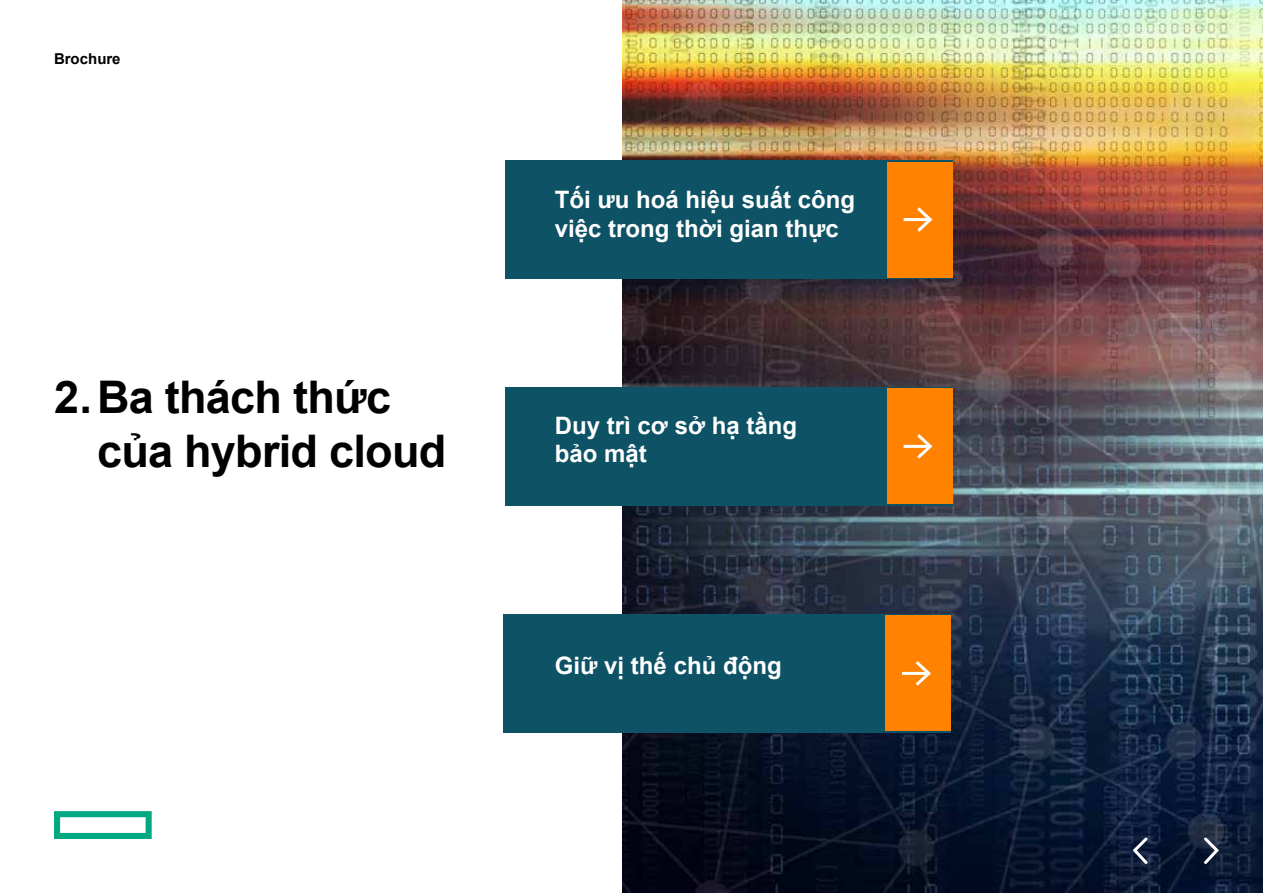
<style>
.page{position:relative;width:1263px;height:893px;background:#fff}
.page>*{position:absolute;margin:0;border:0;box-sizing:border-box;transform-origin:0 0}
.t1{font:700 45px/54px "Arial";letter-spacing:-.015em;color:#000}
.t2{font:700 24px/28.8px "Arial";color:#fff}
.t3{font:700 15px "Arial";color:#000}
</style>
<div class="page">
<img style="left:623px;top:1px;width:640px;height:892px">
<svg style="left:1130px;top:835px;width:20px;height:32px"></svg>
<svg style="left:1201px;top:835px;width:20px;height:32px"></svg>
<svg style="left:54px;top:811px;width:98px;height:28px"></svg>
<div style="left:505px;top:160px;width:447px;height:119px;background:#0d5265"></div>
<div style="left:887px;top:162px;width:65px;height:115px;background:#ff8300"></div>
<hr style="left:905px;top:218px;width:24px;height:3px;background:#fff">
<svg style="left:917px;top:207px;width:15px;height:25px"></svg>
<div style="left:505px;top:387px;width:447px;height:119px;background:#0d5265"></div>
<div style="left:887px;top:389px;width:65px;height:115px;background:#ff8300"></div>
<hr style="left:905px;top:445px;width:24px;height:3px;background:#fff">
<svg style="left:917px;top:434px;width:15px;height:25px"></svg>
<div style="left:503px;top:614px;width:448px;height:119px;background:#0d5265"></div>
<div style="left:885px;top:616px;width:66px;height:115px;background:#ff8300"></div>
<hr style="left:903px;top:672px;width:25px;height:3px;background:#fff">
<svg style="left:916px;top:661px;width:15px;height:25px"></svg>
<p class="t3" style="left:54px;top:48px;width:68px">Brochure</p>
<h1 class="t1" style="left:97px;top:371px;width:351px;text-indent:-43px">2.Ba thách thức của hybrid cloud</h1>
<p class="t2" style="left:555px;top:186px;width:302px">Tối ưu hoá hiệu suất công việc trong thời gian thực</p>
<p class="t2" style="left:555px;top:411px;width:244px">Duy trì cơ sở hạ tầng bảo mật</p>
<p class="t2" style="left:555px;top:651px;width:228px">Giữ vị thế chủ động</p>
</div>
